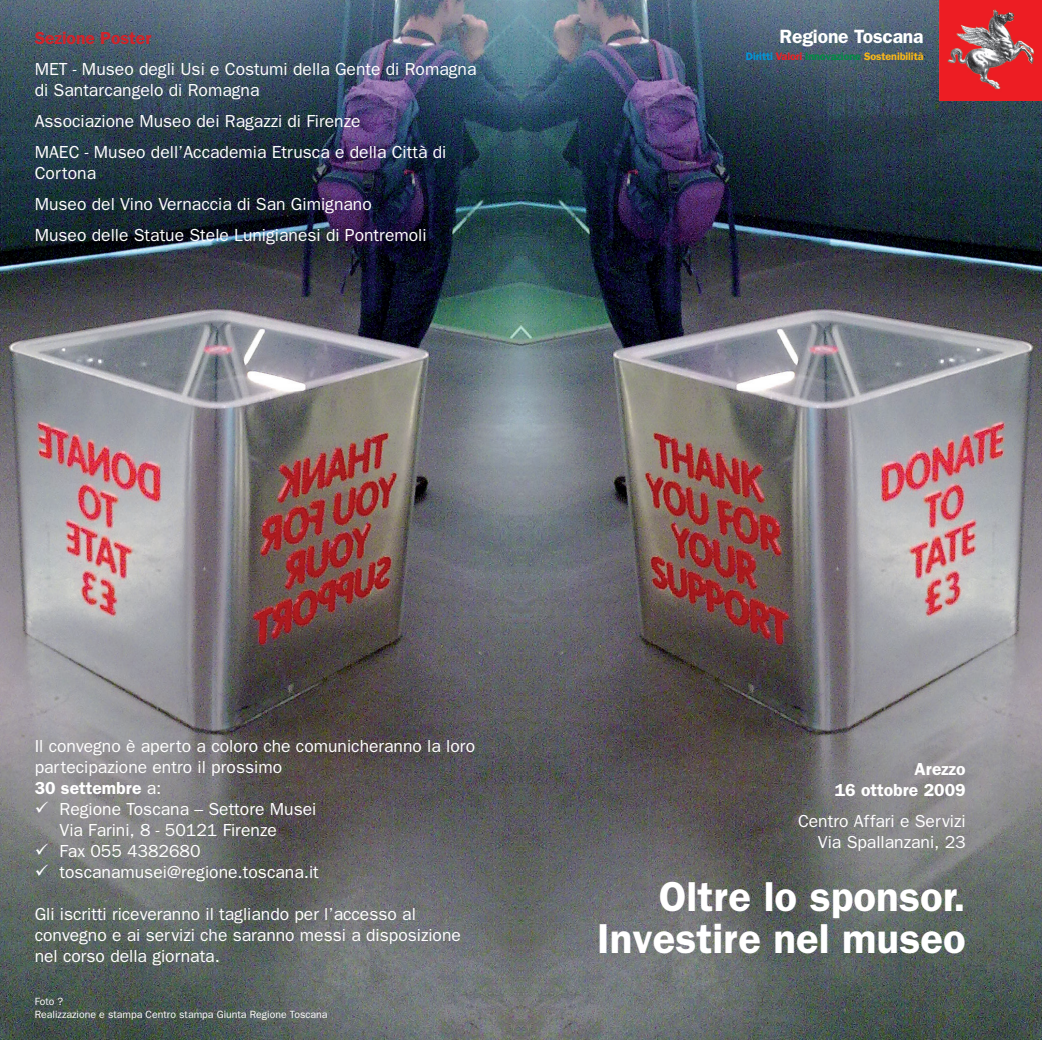
<style>
.page{position:relative;width:1042px;height:1040px;background:#fff}
.page>*{position:absolute;margin:0;border:0;box-sizing:border-box;transform-origin:0 0}
.Normale{font:600 42px/42px "Franklin Gothic";color:#fff;text-align:right}
.t1{font:600 19.25px "Franklin Gothic";letter-spacing:-.01em;color:#fff}
.Normale-2{font:17.5px/21px "Franklin Gothic";color:#fff}
.Normale-3{font:600 17.5px "Franklin Gothic";color:#fff}
.Normale-4{font:600 17.5px "Franklin Gothic";color:#d1232a}
.t2{font:600 10.85px "Franklin Gothic";letter-spacing:-.01em;color:#fbb817}
.t3{font:10.5px "Franklin Gothic";color:#fff}
.s1{color:#0095d9}
.s2{color:#ed1e24}
.s3{color:#008b43}
.s4{font-weight:400}
</style>
<div class="page">
<img style="left:0;top:0;width:1042px;height:1039px">
<img style="left:940px;top:0;width:102px;height:100px">
<svg style="left:48px;top:814px;width:18px;height:1px"></svg>
<svg style="left:48px;top:856px;width:18px;height:1px"></svg>
<svg style="left:48px;top:877px;width:18px;height:1px"></svg>
<p class="Normale-4" style="left:35px;top:28px;width:118px">Sezione Poster</p>
<p class="Normale-2" style="left:35px;top:58px;width:443px">MET - Museo degli Usi e Costumi della Gente di Romagna di Santarcangelo di Romagna</p>
<p class="Normale-2" style="left:35px;top:110px;width:327px">Associazione Museo dei Ragazzi di Firenze</p>
<p class="Normale-2" style="left:35px;top:141px;width:413px">MAEC - Museo dell’Accademia Etrusca e della Città di<br>Cortona</p>
<p class="Normale-2" style="left:35px;top:193px;width:339px">Museo del Vino Vernaccia di San Gimignano</p>
<p class="Normale-2" style="left:35px;top:224px;width:393px">Museo delle Statue Stele Lunigianesi di Pontremoli</p>
<p class="t1" style="left:779px;top:25px;width:145px">Regione Toscana</p>
<p class="t2" style="left:746px;top:50px;width:179px"><span class="s1">Diritti</span> <span class="s2">Valori</span> <span class="s3">Innovazione</span> Sostenibilità</p>
<p class="Normale-2" style="left:35px;top:734px;width:442px">Il convegno è aperto a coloro che comunicheranno la loro partecipazione entro il prossimo</p>
<p class="Normale-3" style="left:35px;top:777px;width:128px">30 settembre <span class="s4">a:</span></p>
<p class="Normale-2" style="left:60px;top:797px;width:258px;text-indent:-25px">✓ Regione Toscana – Settore Musei<br>Via Farini, 8 - 50121 Firenze</p>
<p class="Normale-2" style="left:35px;top:839px;width:167px">✓ Fax 055 4382680</p>
<p class="Normale-2" style="left:35px;top:860px;width:286px">✓ toscanamusei@regione.toscana.it</p>
<p class="Normale-2" style="left:35px;top:902px;width:428px">Gli iscritti riceveranno il tagliando per l’accesso al convegno e ai servizi che saranno messi a disposizione nel corso della giornata.</p>
<p class="t3" style="left:35px;top:995px;width:30px">Foto ?</p>
<p class="t3" style="left:35px;top:1007px;width:294px">Realizzazione e stampa Centro stampa Giunta Regione Toscana</p>
<p class="Normale-3" style="left:914px;top:758px;width:53px">Arezzo</p>
<p class="Normale-3" style="left:835px;top:779px;width:132px">16 ottobre 2009</p>
<p class="Normale-2" style="left:798px;top:809px;width:169px">Centro Affari e Servizi</p>
<p class="Normale-2" style="left:818px;top:830px;width:149px">Via Spallanzani, 23</p>
<p class="Normale" style="left:597px;top:873px;width:370px">Oltre lo sponsor.<br>Investire nel museo</p>
</div>
